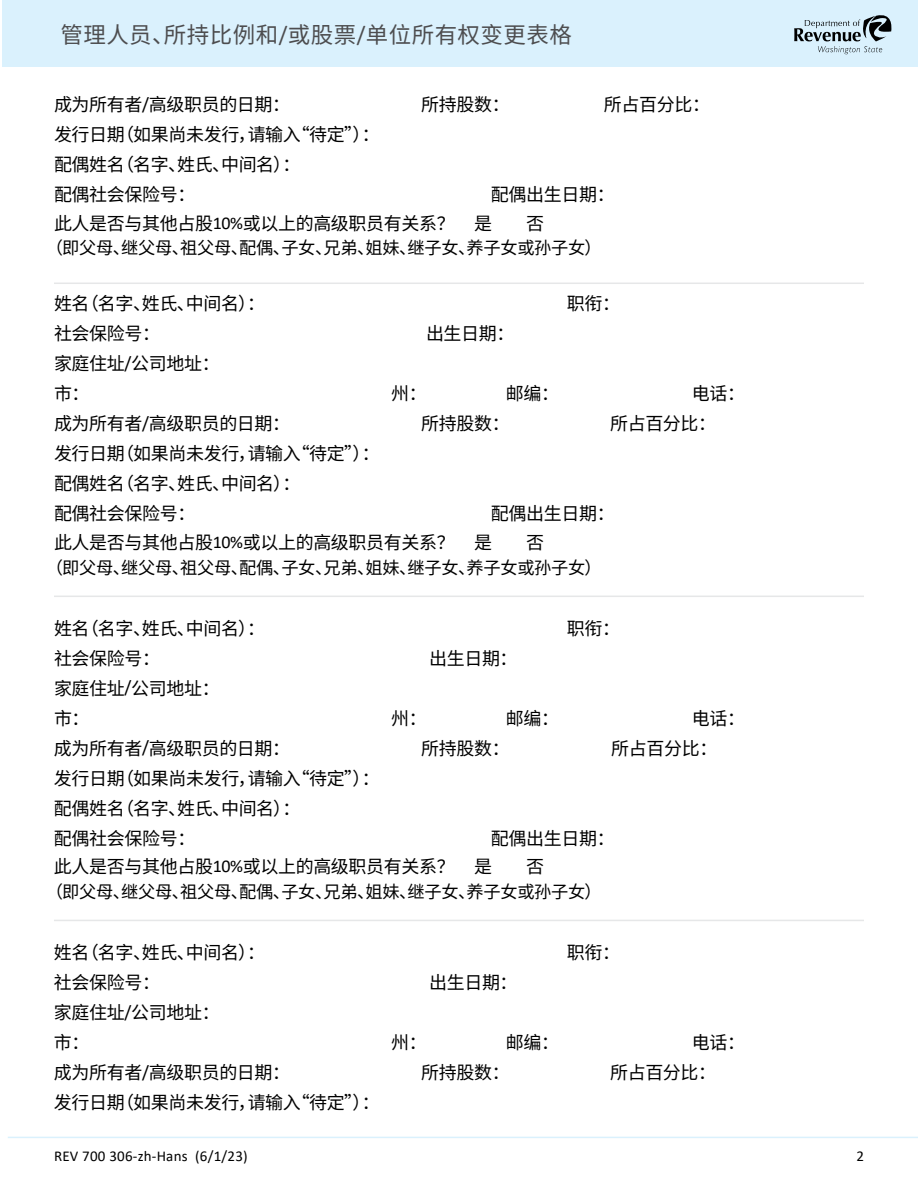
<style>
.page{position:relative;width:918px;height:1188px;background:#fff}
.page>*{position:absolute;margin:0;border:0;box-sizing:border-box;transform-origin:0 0}
.t1{font:22.5px "Noto Sans SC";letter-spacing:.02em;color:#4d4d4f}
.Normal__P{font:18px "Noto Sans SC";letter-spacing:-.02em;color:#000}
.Heading_2{font:18px "Noto Sans SC";letter-spacing:-.02em;color:#000}
.Normal__P-2{font:17.25px "Noto Sans SC";letter-spacing:-.02em;color:#000}
.t2{font:15px "Calibri";letter-spacing:.015em;color:#000}
.s1{font-family:"Calibri"}
</style>
<div class="page">
<div style="left:2px;top:0;width:916px;height:66px;background:#daf1fd"></div>
<svg style="left:794px;top:15px;width:98px;height:39px"></svg>
<hr style="left:8px;top:1137px;width:910px;height:1px;background:#daf1fd">
<hr style="left:54px;top:283px;width:810px;height:1px;background:#e6e7e8">
<hr style="left:54px;top:596px;width:810px;height:1px;background:#e6e7e8">
<hr style="left:54px;top:920px;width:810px;height:1px;background:#e6e7e8">
<p class="t1" style="left:60px;top:22px;width:513px">管理人员、所持比例和<span class="s1">/</span>或股票<span class="s1">/</span>单位所有权变更表格</p>
<p class="Normal__P" style="left:54px;top:94px;width:238px">成为所有者<span class="s1">/</span>高级职员的日期：</p>
<p class="Normal__P" style="left:421px;top:94px;width:90px">所持股数：</p>
<p class="Normal__P" style="left:604px;top:94px;width:108px">所占百分比：</p>
<p class="Normal__P" style="left:54px;top:124px;width:327px">发行日期（如果尚未发行，请输入“待定”）：</p>
<p class="Normal__P" style="left:54px;top:154px;width:248px">配偶姓名（名字、姓氏、中间名）：</p>
<p class="Normal__P" style="left:54px;top:184px;width:143px">配偶社会保险号：</p>
<p class="Normal__P" style="left:491px;top:184px;width:125px">配偶出生日期：</p>
<p class="Normal__P" style="left:54px;top:213px;width:402px">此人是否与其他占股<span class="s1">10%</span>或以上的高级职员有关系？</p>
<p class="Normal__P" style="left:474px;top:213px;width:19px">是</p>
<p class="Normal__P" style="left:526px;top:213px;width:19px">否</p>
<p class="Normal__P-2" style="left:46px;top:238px;width:557px">（即父母、继父母、祖父母、配偶、子女、兄弟、姐妹、继子女、养子女或孙子女）</p>
<p class="Heading_2" style="left:54px;top:294px;width:213px">姓名（名字、姓氏、中间名）：</p>
<p class="Heading_2" style="left:567px;top:294px;width:55px">职衔：</p>
<p class="Heading_2" style="left:54px;top:324px;width:108px">社会保险号：</p>
<p class="Heading_2" style="left:426px;top:324px;width:90px">出生日期：</p>
<p class="Normal__P" style="left:54px;top:354px;width:167px">家庭住址<span class="s1">/</span>公司地址：</p>
<p class="Normal__P" style="left:54px;top:384px;width:37px">市：</p>
<p class="Normal__P" style="left:391px;top:384px;width:37px">州：</p>
<p class="Normal__P" style="left:506px;top:384px;width:55px">邮编：</p>
<p class="Normal__P" style="left:692px;top:384px;width:55px">电话：</p>
<p class="Normal__P" style="left:54px;top:414px;width:238px">成为所有者<span class="s1">/</span>高级职员的日期：</p>
<p class="Normal__P" style="left:421px;top:414px;width:90px">所持股数：</p>
<p class="Normal__P" style="left:610px;top:414px;width:108px">所占百分比：</p>
<p class="Normal__P" style="left:54px;top:444px;width:327px">发行日期（如果尚未发行，请输入“待定”）：</p>
<p class="Normal__P" style="left:54px;top:474px;width:248px">配偶姓名（名字、姓氏、中间名）：</p>
<p class="Normal__P" style="left:54px;top:504px;width:143px">配偶社会保险号：</p>
<p class="Normal__P" style="left:491px;top:504px;width:125px">配偶出生日期：</p>
<p class="Normal__P" style="left:54px;top:533px;width:402px">此人是否与其他占股<span class="s1">10%</span>或以上的高级职员有关系？</p>
<p class="Normal__P" style="left:474px;top:533px;width:19px">是</p>
<p class="Normal__P" style="left:526px;top:533px;width:19px">否</p>
<p class="Normal__P-2" style="left:46px;top:557px;width:557px">（即父母、继父母、祖父母、配偶、子女、兄弟、姐妹、继子女、养子女或孙子女）</p>
<p class="Heading_2" style="left:54px;top:618px;width:213px">姓名（名字、姓氏、中间名）：</p>
<p class="Heading_2" style="left:567px;top:618px;width:55px">职衔：</p>
<p class="Heading_2" style="left:54px;top:648px;width:108px">社会保险号：</p>
<p class="Heading_2" style="left:429px;top:648px;width:90px">出生日期：</p>
<p class="Normal__P" style="left:54px;top:678px;width:167px">家庭住址<span class="s1">/</span>公司地址：</p>
<p class="Normal__P" style="left:54px;top:708px;width:37px">市：</p>
<p class="Normal__P" style="left:391px;top:708px;width:37px">州：</p>
<p class="Normal__P" style="left:506px;top:708px;width:55px">邮编：</p>
<p class="Normal__P" style="left:692px;top:708px;width:55px">电话：</p>
<p class="Normal__P" style="left:54px;top:738px;width:238px">成为所有者<span class="s1">/</span>高级职员的日期：</p>
<p class="Normal__P" style="left:421px;top:738px;width:90px">所持股数：</p>
<p class="Normal__P" style="left:611px;top:738px;width:108px">所占百分比：</p>
<p class="Normal__P" style="left:54px;top:768px;width:327px">发行日期（如果尚未发行，请输入“待定”）：</p>
<p class="Normal__P" style="left:54px;top:798px;width:248px">配偶姓名（名字、姓氏、中间名）：</p>
<p class="Normal__P" style="left:54px;top:828px;width:143px">配偶社会保险号：</p>
<p class="Normal__P" style="left:491px;top:828px;width:125px">配偶出生日期：</p>
<p class="Normal__P" style="left:54px;top:857px;width:402px">此人是否与其他占股<span class="s1">10%</span>或以上的高级职员有关系？</p>
<p class="Normal__P" style="left:474px;top:857px;width:19px">是</p>
<p class="Normal__P" style="left:526px;top:857px;width:19px">否</p>
<p class="Normal__P-2" style="left:46px;top:882px;width:557px">（即父母、继父母、祖父母、配偶、子女、兄弟、姐妹、继子女、养子女或孙子女）</p>
<p class="Heading_2" style="left:54px;top:942px;width:213px">姓名（名字、姓氏、中间名）：</p>
<p class="Heading_2" style="left:567px;top:942px;width:55px">职衔：</p>
<p class="Heading_2" style="left:54px;top:972px;width:108px">社会保险号：</p>
<p class="Heading_2" style="left:429px;top:972px;width:90px">出生日期：</p>
<p class="Normal__P" style="left:54px;top:1002px;width:167px">家庭住址<span class="s1">/</span>公司地址：</p>
<p class="Normal__P" style="left:54px;top:1032px;width:37px">市：</p>
<p class="Normal__P" style="left:391px;top:1032px;width:37px">州：</p>
<p class="Normal__P" style="left:506px;top:1032px;width:55px">邮编：</p>
<p class="Normal__P" style="left:692px;top:1032px;width:55px">电话：</p>
<p class="Normal__P" style="left:54px;top:1062px;width:238px">成为所有者<span class="s1">/</span>高级职员的日期：</p>
<p class="Normal__P" style="left:421px;top:1062px;width:90px">所持股数：</p>
<p class="Normal__P" style="left:610px;top:1062px;width:108px">所占百分比：</p>
<p class="Normal__P" style="left:54px;top:1092px;width:327px">发行日期（如果尚未发行，请输入“待定”）：</p>
<p class="t2" style="left:54px;top:1145px;width:195px">REV 700 306-zh-Hans (6/1/23)</p>
<p class="t2" style="left:856px;top:1145px;width:9px">2</p>
</div>
